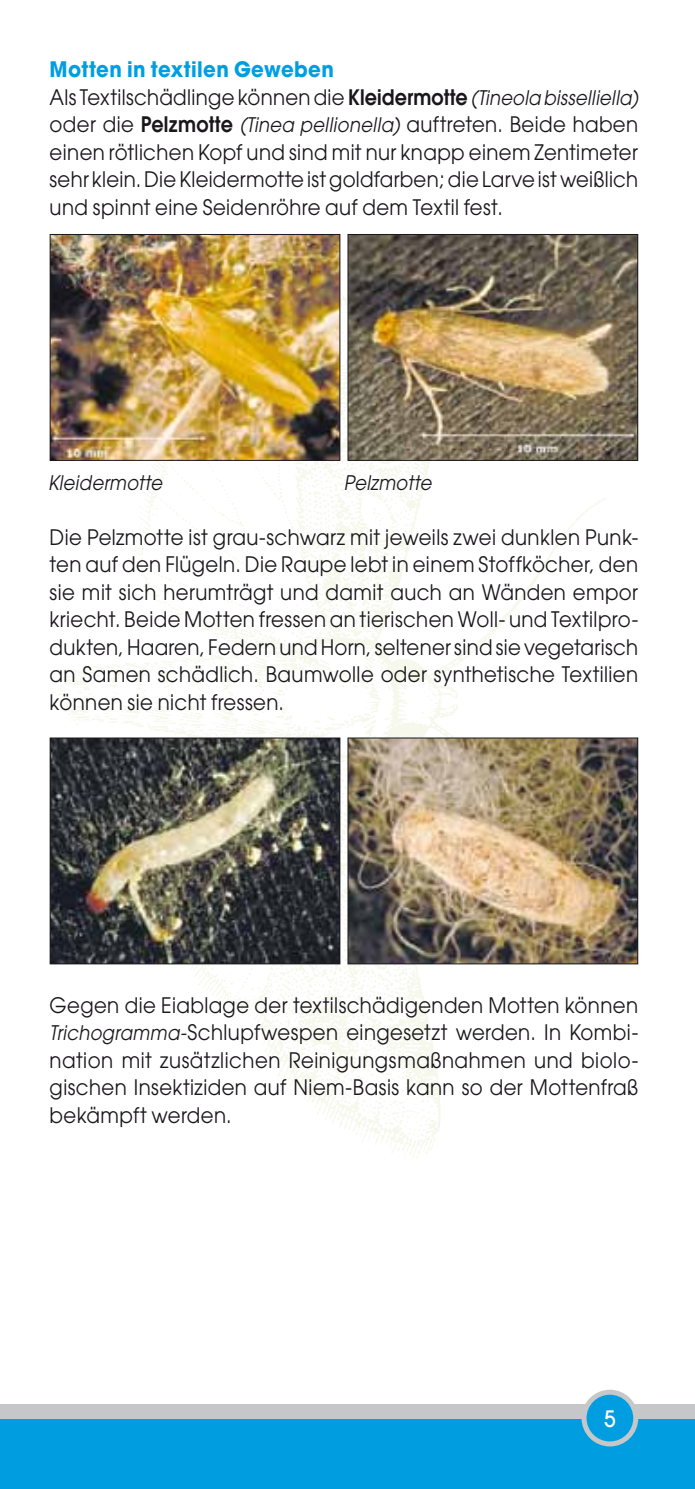
<style>
.page{position:relative;width:695px;height:1489px;background:#fff}
.page>*{position:absolute;margin:0;border:0;box-sizing:border-box;transform-origin:0 0}
.t1{font:500 22.5px "Avant Garde";color:#fff;scale:.93 1}
.t2{font:21.25px/27.5px "Avant Garde";letter-spacing:.02em;color:#1a171b;text-align:justify;scale:.93 1}
.t3{font:italic 20px "Avant Garde";letter-spacing:.015em;color:#1a171b;scale:.9 1}
.s1{font-weight:700;color:#009ee1}
.s2{font-weight:600}
.s3{font-style:italic;font-size:20px}
</style>
<div class="page">
<div style="left:0;top:1417px;width:694px;height:71px;background:#009ee1"></div>
<div style="left:0;top:1403px;width:694px;height:14px;background:#c6c7c8"></div>
<div style="left:584px;top:1391px;width:51px;height:52px;background:#009ee1;border-radius:50%"></div>
<div style="left:581px;top:1389px;width:57px;height:57px;border:5px solid #c6c7c8;border-radius:50%"></div>
<img style="left:50px;top:248px;width:588px;height:911px">
<img style="left:52px;top:236px;width:286px;height:223px">
<div style="left:50px;top:234px;width:290px;height:227px;border:1px solid #1a171b"></div>
<img style="left:349px;top:236px;width:287px;height:223px">
<div style="left:347px;top:234px;width:291px;height:227px;border:1px solid #1a171b"></div>
<img style="left:52px;top:739px;width:286px;height:223px">
<div style="left:50px;top:737px;width:290px;height:227px;border:1px solid #1a171b"></div>
<img style="left:349px;top:739px;width:287px;height:223px">
<div style="left:347px;top:737px;width:291px;height:227px;border:1px solid #1a171b"></div>
<p class="t2" style="left:50px;top:56px;width:634px;text-align:left"><span class="s1">Motten in textilen Geweben<br></span>Als Textilschädlinge können die <span class="s2">Kleidermotte</span> <span class="s3">(Tineola bisselliella) </span>oder die <span class="s2">Pelzmotte</span> <span class="s3">(Tinea pellionella)</span> auftreten. Beide haben einen rötlichen Kopf und sind mit nur knapp einem Zentimeter sehr klein. Die Kleidermotte ist goldfarben; die Larve ist weißlich und spinnt eine Seidenröhre auf dem Textil fest.</p>
<p class="t3" style="left:48px;top:471px;width:128px">Kleidermotte</p>
<p class="t3" style="left:344px;top:471px;width:99px">Pelzmotte</p>
<p class="t2" style="left:50px;top:523px;width:634px">Die Pelzmotte ist grau-schwarz mit jeweils zwei dunklen Punk&shy;ten auf den Flügeln. Die Raupe lebt in einem Stoffköcher, den sie mit sich herumträgt und damit auch an Wänden empor kriecht. Beide Motten fressen an tierischen Woll- und Textilpro&shy;dukten, Haaren, Federn und Horn, seltener sind sie vegetarisch an Samen schädlich. Baumwolle oder synthetische Textilien können sie nicht fressen.</p>
<p class="t2" style="left:50px;top:991px;width:634px">Gegen die Eiablage der textilschädigenden Motten können <span class="s3">Trichogramma-</span>Schlupfwespen eingesetzt werden. In Kombi&shy;nation mit zusätzlichen Reinigungsmaßnahmen und biolo&shy;gischen Insektiziden auf Niem-Basis kann so der Mottenfraß bekämpft werden.</p>
<p class="t1" style="left:604px;top:1404px;width:14px">5</p>
</div>
